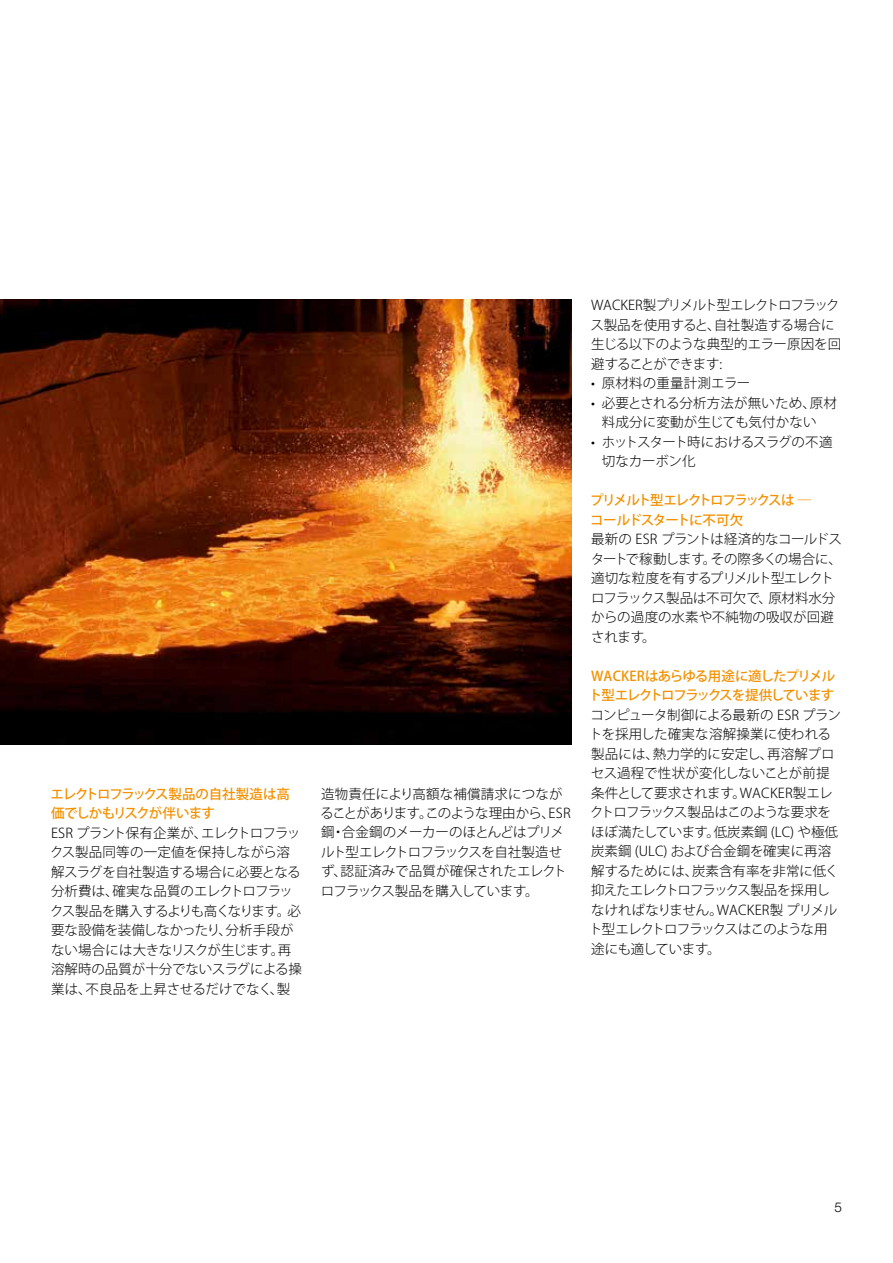
<style>
.page{position:relative;width:893px;height:1263px;background:#fff}
.page>*{position:absolute;margin:0;border:0;box-sizing:border-box;transform-origin:0 0}
.t1{font:300 13.5px/19.5px "Koz Go Pr 6 N";letter-spacing:-.015em;color:#000}
.t2{font:500 13.5px/19.5px "Koz Go Pr 6 N";letter-spacing:-.075em;color:#f39100}
.t3{font:300 13.5px/19.5px "Koz Go Pr 6 N";letter-spacing:.015em;color:#000}
.t4{font:500 13.5px/19.5px "Koz Go Pr 6 N";letter-spacing:-.095em;color:#f39100}
.t5{font:300 13.5px/19.5px "Koz Go Pr 6 N";letter-spacing:-.035em;color:#000}
.t6{font:13.5px "Neue Helveticafor WACKER 45";color:#000}
</style>
<div class="page">
<img style="left:0;top:299px;width:572px;height:446px">
<p class="t2" style="left:51px;top:784px;width:241px">エレクトロフラックス製品の自社製造は高価でしかもリスクが伴います</p>
<p class="t1" style="left:50px;top:823px;width:253px">ESR プラント保有企業が、エレクトロフラックス製品同等の一定値を保持しながら溶解スラグを自社製造する場合に必要となる分析費は、確実な品質のエレクトロフラックス製品を購入するよりも高くなります。必要な設備を装備しなかったり、分析手段がない場合には大きなリスクが生じます。再溶解時の品質が十分でないスラグによる操業は、不良品を上昇させるだけでなく、製</p>
<p class="t1" style="left:320px;top:784px;width:252px">造物責任により高額な補償請求につながることがあります。このような理由から、ESR鋼・合金鋼のメーカーのほとんどはプリメルト型エレクトロフラックスを自社製造せず、認証済みで品質が確保されたエレクトロフラックス製品を購入しています。　</p>
<p class="t1" style="left:590px;top:296px;width:252px">WACKER製プリメルト型エレクトロフラックス製品を使用すると、自社製造する場合に生じる以下のような典型的エラー原因を回避することができます:</p>
<p class="t3" style="left:591px;top:374px;width:161px">• 原材料の重量計測エラー</p>
<p class="t3" style="left:602px;top:393px;width:237px;text-indent:-11px">• 必要とされる分析方法が無いため、原材料成分に変動が生じても気付かない</p>
<p class="t5" style="left:602px;top:432px;width:232px;text-indent:-11px">• ホットスタート時におけるスラグの不適切なカーボン化</p>
<p class="t4" style="left:590px;top:491px;width:223px">プリメルト型エレクトロフラックスは ―コールドスタートに不可欠</p>
<p class="t1" style="left:591px;top:530px;width:252px">最新の ESR プラントは経済的なコールドスタートで稼動します。その際多くの場合に、適切な粒度を有するプリメルト型エレクトロフラックス製品は不可欠で、原材料水分からの過度の水素や不純物の吸収が回避されます。</p>
<p class="t2" style="left:589px;top:666px;width:248px">WACKERはあらゆる用途に適したプリメルト型エレクトロフラックスを提供しています</p>
<p class="t1" style="left:589px;top:705px;width:253px">コンピュータ制御による最新の ESR プラントを採用した確実な溶解操業に使われる製品には、熱力学的に安定し、再溶解プロセス過程で性状が変化しないことが前提条件として要求されます。WACKER製エレクトロフラックス製品はこのような要求をほぼ満たしています。低炭素鋼 (LC) や極低炭素鋼 (ULC) および合金鋼を確実に再溶解するためには、炭素含有率を非常に低く抑えたエレクトロフラックス製品を採用しなければなりません。WACKER製 プリメルト型エレクトロフラックスはこのような用途にも適しています。</p>
<p class="t6" style="left:834px;top:1198px;width:9px">5</p>
</div>
